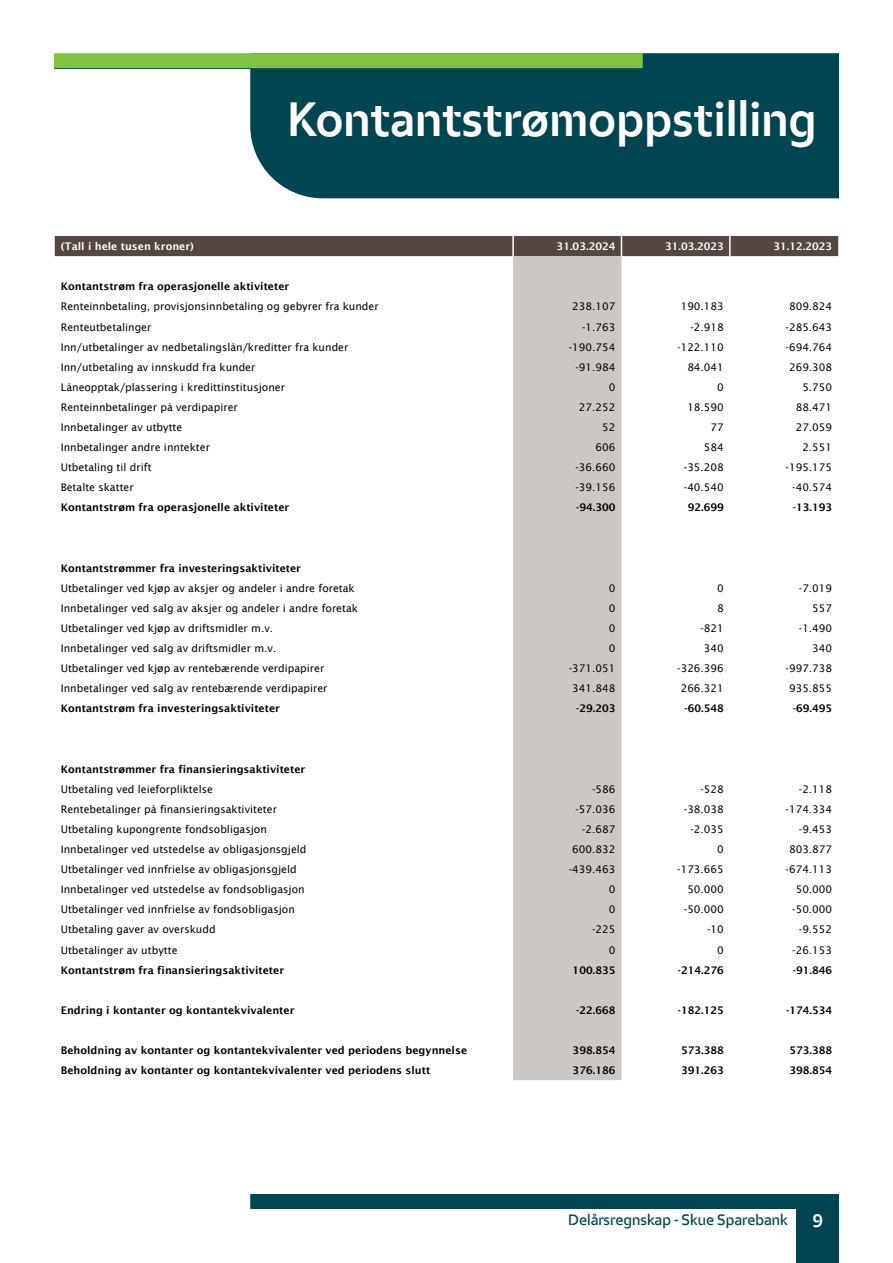
<style>
.page{position:relative;width:893px;height:1263px;background:#fff}
.page>*{position:absolute;margin:0;border:0;box-sizing:border-box;transform-origin:0 0}
.t1{font:700 48px "Eika";color:#fff}
.t2{font:700 18px "Eika";color:#fff}
.t3{font:600 15px "Eika";color:#004650}
.t4{font:10.5px "Lucida Sans";color:#000}
.t5{font:600 10.5px "Lucida Sans";color:#000}
.t6{font:600 10.5px "Lucida Sans";color:#fff}
</style>
<div class="page">
<div style="left:796px;top:1209px;width:43px;height:54px;background:#004650"></div>
<div style="left:250px;top:1194px;width:589px;height:15px;background:#004650"></div>
<div style="left:54px;top:54px;width:589px;height:15px;background:#1b604c"></div>
<div style="left:250px;top:53px;width:589px;height:145px;background:#004650"></div>
<div style="left:54px;top:53px;width:589px;height:15px;background:#81c340"></div>
<div style="left:513px;top:256px;width:108px;height:824px;background:#ccc7c4"></div>
<div style="left:55px;top:236px;width:783px;height:20px;background:#544640"></div>
<hr style="left:729px;top:236px;width:2px;height:20px;background:#fff">
<p class="t1" style="left:287px;top:89px;width:531px">Kontantstrømoppstilling</p>
<p class="t6" style="left:61px;top:240px;width:135px">(Tall i hele tusen kroner)</p>
<p class="t6" style="left:557px;top:240px;width:60px">31.03.2024</p>
<p class="t6" style="left:665px;top:240px;width:60px">31.03.2023</p>
<p class="t6" style="left:773px;top:240px;width:60px">31.12.2023</p>
<p class="t5" style="left:61px;top:281px;width:230px">Kontantstrøm fra operasjonelle aktiviteter</p>
<p class="t4" style="left:61px;top:301px;width:319px">Renteinnbetaling, provisjonsinnbetaling og gebyrer fra kunder</p>
<p class="t4" style="left:572px;top:301px;width:45px">238.107</p>
<p class="t4" style="left:681px;top:301px;width:45px">190.183</p>
<p class="t4" style="left:789px;top:301px;width:45px">809.824</p>
<p class="t4" style="left:61px;top:321px;width:92px">Renteutbetalinger</p>
<p class="t4" style="left:582px;top:321px;width:35px">-1.763</p>
<p class="t4" style="left:691px;top:321px;width:35px">-2.918</p>
<p class="t4" style="left:786px;top:321px;width:48px">-285.643</p>
<p class="t4" style="left:61px;top:341px;width:289px">Inn/utbetalinger av nedbetalingslån/kreditter fra kunder</p>
<p class="t4" style="left:569px;top:341px;width:48px">-190.754</p>
<p class="t4" style="left:677px;top:341px;width:48px">-122.110</p>
<p class="t4" style="left:786px;top:341px;width:48px">-694.764</p>
<p class="t4" style="left:61px;top:361px;width:196px">Inn/utbetaling av innskudd fra kunder</p>
<p class="t4" style="left:576px;top:361px;width:41px">-91.984</p>
<p class="t4" style="left:687px;top:361px;width:38px">84.041</p>
<p class="t4" style="left:789px;top:361px;width:45px">269.308</p>
<p class="t4" style="left:61px;top:381px;width:226px">Låneopptak/plassering i kredittinstitusjoner</p>
<p class="t4" style="left:609px;top:381px;width:8px">0</p>
<p class="t4" style="left:717px;top:381px;width:8px">0</p>
<p class="t4" style="left:802px;top:381px;width:31px">5.750</p>
<p class="t4" style="left:61px;top:401px;width:179px">Renteinnbetalinger på verdipapirer</p>
<p class="t4" style="left:579px;top:401px;width:38px">27.252</p>
<p class="t4" style="left:687px;top:401px;width:38px">18.590</p>
<p class="t4" style="left:796px;top:401px;width:38px">88.471</p>
<p class="t4" style="left:61px;top:421px;width:123px">Innbetalinger av utbytte</p>
<p class="t4" style="left:602px;top:421px;width:15px">52</p>
<p class="t4" style="left:711px;top:421px;width:15px">77</p>
<p class="t4" style="left:796px;top:421px;width:38px">27.059</p>
<p class="t4" style="left:61px;top:441px;width:151px">Innbetalinger andre inntekter</p>
<p class="t4" style="left:596px;top:441px;width:21px">606</p>
<p class="t4" style="left:704px;top:441px;width:21px">584</p>
<p class="t4" style="left:802px;top:441px;width:31px">2.551</p>
<p class="t4" style="left:61px;top:461px;width:92px">Utbetaling til drift</p>
<p class="t4" style="left:576px;top:461px;width:41px">-36.660</p>
<p class="t4" style="left:684px;top:461px;width:41px">-35.208</p>
<p class="t4" style="left:786px;top:461px;width:48px">-195.175</p>
<p class="t4" style="left:61px;top:481px;width:75px">Betalte skatter</p>
<p class="t4" style="left:576px;top:481px;width:41px">-39.156</p>
<p class="t4" style="left:684px;top:481px;width:41px">-40.540</p>
<p class="t4" style="left:792px;top:481px;width:41px">-40.574</p>
<p class="t5" style="left:61px;top:502px;width:230px">Kontantstrøm fra operasjonelle aktiviteter</p>
<p class="t5" style="left:576px;top:502px;width:41px">-94.300</p>
<p class="t5" style="left:688px;top:502px;width:38px">92.699</p>
<p class="t5" style="left:793px;top:502px;width:41px">-13.193</p>
<p class="t5" style="left:61px;top:562px;width:242px">Kontantstrømmer fra investeringsaktiviteter</p>
<p class="t4" style="left:61px;top:582px;width:295px">Utbetalinger ved kjøp av aksjer og andeler i andre foretak</p>
<p class="t4" style="left:609px;top:582px;width:8px">0</p>
<p class="t4" style="left:717px;top:582px;width:8px">0</p>
<p class="t4" style="left:799px;top:582px;width:35px">-7.019</p>
<p class="t4" style="left:61px;top:602px;width:299px">Innbetalinger ved salg av aksjer og andeler i andre foretak</p>
<p class="t4" style="left:609px;top:602px;width:8px">0</p>
<p class="t4" style="left:717px;top:602px;width:8px">8</p>
<p class="t4" style="left:812px;top:602px;width:21px">557</p>
<p class="t4" style="left:61px;top:622px;width:214px">Utbetalinger ved kjøp av driftsmidler m.v.</p>
<p class="t4" style="left:609px;top:622px;width:8px">0</p>
<p class="t4" style="left:700px;top:622px;width:25px">-821</p>
<p class="t4" style="left:799px;top:622px;width:35px">-1.490</p>
<p class="t4" style="left:61px;top:642px;width:217px">Innbetalinger ved salg av driftsmidler m.v.</p>
<p class="t4" style="left:609px;top:642px;width:8px">0</p>
<p class="t4" style="left:704px;top:642px;width:21px">340</p>
<p class="t4" style="left:812px;top:642px;width:21px">340</p>
<p class="t4" style="left:61px;top:662px;width:265px">Utbetalinger ved kjøp av rentebærende verdipapirer</p>
<p class="t4" style="left:569px;top:662px;width:48px">-371.051</p>
<p class="t4" style="left:677px;top:662px;width:48px">-326.396</p>
<p class="t4" style="left:786px;top:662px;width:48px">-997.738</p>
<p class="t4" style="left:61px;top:682px;width:268px">Innbetalinger ved salg av rentebærende verdipapirer</p>
<p class="t4" style="left:572px;top:682px;width:45px">341.848</p>
<p class="t4" style="left:681px;top:682px;width:45px">266.321</p>
<p class="t4" style="left:789px;top:682px;width:45px">935.855</p>
<p class="t5" style="left:61px;top:703px;width:221px">Kontantstrøm fra investeringsaktiviteter</p>
<p class="t5" style="left:576px;top:703px;width:41px">-29.203</p>
<p class="t5" style="left:685px;top:703px;width:41px">-60.548</p>
<p class="t5" style="left:793px;top:703px;width:41px">-69.495</p>
<p class="t5" style="left:61px;top:763px;width:246px">Kontantstrømmer fra finansieringsaktiviteter</p>
<p class="t4" style="left:61px;top:783px;width:154px">Utbetaling ved leieforpliktelse</p>
<p class="t4" style="left:592px;top:783px;width:25px">-586</p>
<p class="t4" style="left:700px;top:783px;width:25px">-528</p>
<p class="t4" style="left:799px;top:783px;width:35px">-2.118</p>
<p class="t4" style="left:61px;top:803px;width:218px">Rentebetalinger på finansieringsaktiviteter</p>
<p class="t4" style="left:575px;top:803px;width:41px">-57.036</p>
<p class="t4" style="left:684px;top:803px;width:41px">-38.038</p>
<p class="t4" style="left:786px;top:803px;width:48px">-174.334</p>
<p class="t4" style="left:61px;top:823px;width:208px">Utbetaling kupongrente fondsobligasjon</p>
<p class="t4" style="left:582px;top:823px;width:35px">-2.687</p>
<p class="t4" style="left:691px;top:823px;width:35px">-2.035</p>
<p class="t4" style="left:799px;top:823px;width:35px">-9.453</p>
<p class="t4" style="left:61px;top:843px;width:247px">Innbetalinger ved utstedelse av obligasjonsgjeld</p>
<p class="t4" style="left:572px;top:843px;width:45px">600.832</p>
<p class="t4" style="left:717px;top:843px;width:8px">0</p>
<p class="t4" style="left:789px;top:843px;width:45px">803.877</p>
<p class="t4" style="left:61px;top:863px;width:237px">Utbetalinger ved innfrielse av obligasjonsgjeld</p>
<p class="t4" style="left:569px;top:863px;width:48px">-439.463</p>
<p class="t4" style="left:677px;top:863px;width:48px">-173.665</p>
<p class="t4" style="left:786px;top:863px;width:48px">-674.113</p>
<p class="t4" style="left:61px;top:883px;width:245px">Innbetalinger ved utstedelse av fondsobligasjon</p>
<p class="t4" style="left:609px;top:883px;width:8px">0</p>
<p class="t4" style="left:687px;top:883px;width:38px">50.000</p>
<p class="t4" style="left:796px;top:883px;width:38px">50.000</p>
<p class="t4" style="left:61px;top:903px;width:236px">Utbetalinger ved innfrielse av fondsobligasjon</p>
<p class="t4" style="left:609px;top:903px;width:8px">0</p>
<p class="t4" style="left:684px;top:903px;width:41px">-50.000</p>
<p class="t4" style="left:792px;top:903px;width:41px">-50.000</p>
<p class="t4" style="left:61px;top:924px;width:156px">Utbetaling gaver av overskudd</p>
<p class="t4" style="left:592px;top:924px;width:25px">-225</p>
<p class="t4" style="left:707px;top:924px;width:18px">-10</p>
<p class="t4" style="left:799px;top:924px;width:35px">-9.552</p>
<p class="t4" style="left:61px;top:944px;width:118px">Utbetalinger av utbytte</p>
<p class="t4" style="left:609px;top:944px;width:8px">0</p>
<p class="t4" style="left:717px;top:944px;width:8px">0</p>
<p class="t4" style="left:792px;top:944px;width:41px">-26.153</p>
<p class="t5" style="left:61px;top:964px;width:225px">Kontantstrøm fra finansieringsaktiviteter</p>
<p class="t5" style="left:573px;top:964px;width:44px">100.835</p>
<p class="t5" style="left:678px;top:964px;width:48px">-214.276</p>
<p class="t5" style="left:793px;top:964px;width:41px">-91.846</p>
<p class="t5" style="left:61px;top:1004px;width:235px">Endring i kontanter og kontantekvivalenter</p>
<p class="t5" style="left:576px;top:1004px;width:41px">-22.668</p>
<p class="t5" style="left:678px;top:1004px;width:48px">-182.125</p>
<p class="t5" style="left:786px;top:1004px;width:48px">-174.534</p>
<p class="t5" style="left:61px;top:1044px;width:408px">Beholdning av kontanter og kontantekvivalenter ved periodens begynnelse</p>
<p class="t5" style="left:573px;top:1044px;width:44px">398.854</p>
<p class="t5" style="left:681px;top:1044px;width:44px">573.388</p>
<p class="t5" style="left:789px;top:1044px;width:44px">573.388</p>
<p class="t5" style="left:61px;top:1064px;width:371px">Beholdning av kontanter og kontantekvivalenter ved periodens slutt</p>
<p class="t5" style="left:573px;top:1064px;width:44px">376.186</p>
<p class="t5" style="left:681px;top:1064px;width:44px">391.263</p>
<p class="t5" style="left:789px;top:1064px;width:44px">398.854</p>
<h3 class="t3" style="left:568px;top:1211px;width:221px">Delårsregnskap - Skue Sparebank</h3>
<h2 class="t2" style="left:813px;top:1210px;width:12px">9</h2>
</div>
